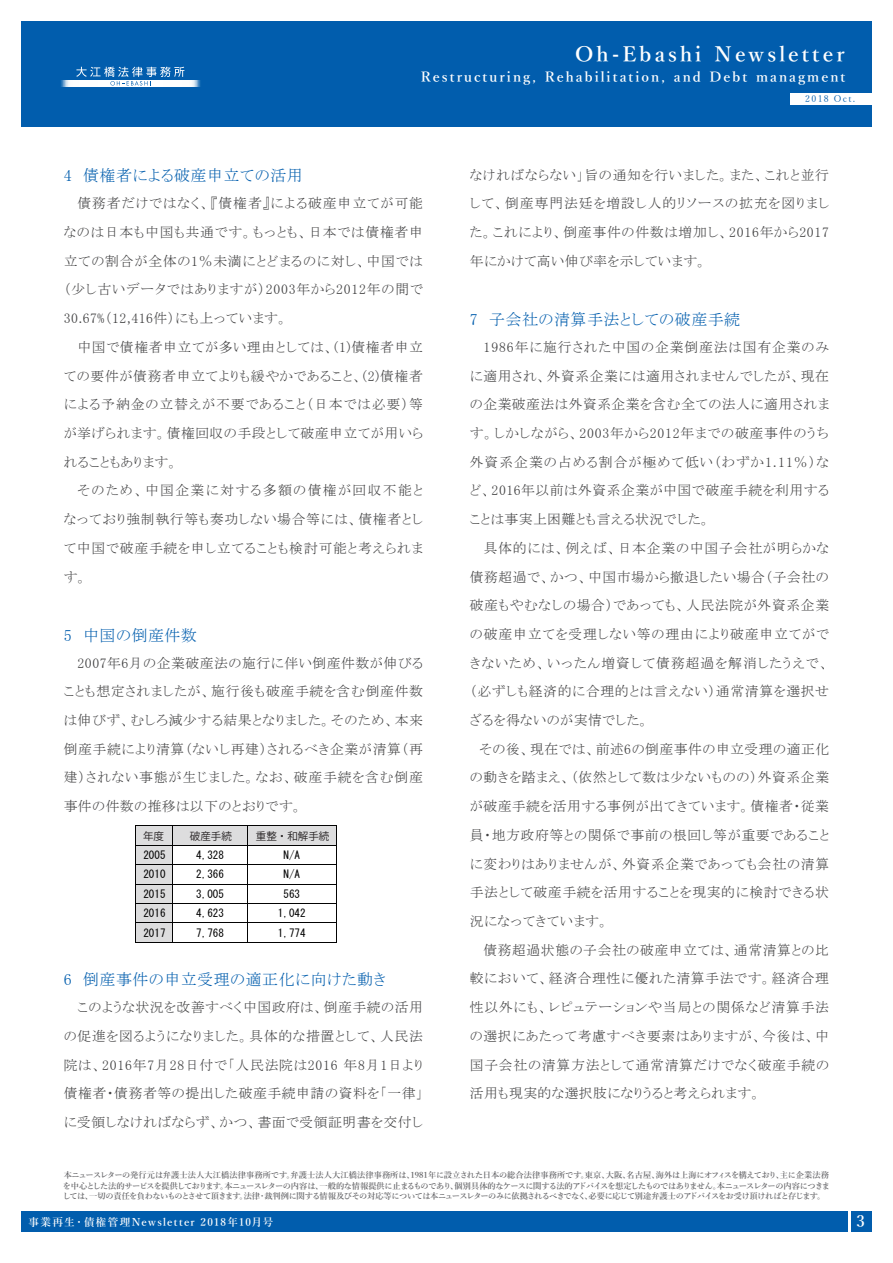
<style>
.page{position:relative;width:893px;height:1263px;background:#fff}
.page>*{position:absolute;margin:0;border:0;box-sizing:border-box;transform-origin:0 0}
.t1{font:600 21px "Yu Mincho";letter-spacing:.15em;color:#fff}
.t2{font:15.9px "MS P Mincho";letter-spacing:.03em;color:#015dad}
.t3{font:600 15.9px "Yu Mincho";color:#fff}
.t4{font:13.8px/28.7px "MS P Mincho";letter-spacing:.045em;color:#3e3e3f;text-align:justify}
.t5{font:600 13.8px "Yu Mincho";letter-spacing:.15em;color:#fff}
.t6{font:11.1px "MS Gothic";color:#030303}
.t7{font:600 10.65px "Yu Mincho";letter-spacing:.12em;color:#fff}
.t8{font:10.5px "Koz Go Pr 6 N";color:#231f20}
.t9{font:9px "Yu Mincho";letter-spacing:.15em;color:#015dad}
.t10{font:600 8.25px/10.5px "Yu Mincho";letter-spacing:-.085em;color:#636366;text-align:justify}
</style>
<div class="page">
<div style="left:851px;top:1211px;width:21px;height:21px;background:#015dad"></div>
<div style="left:21px;top:1211px;width:827px;height:21px;background:#015dad"></div>
<div style="left:136px;top:826px;width:6px;height:19px;background:#ddddde"></div>
<div style="left:167px;top:826px;width:6px;height:19px;background:#ddddde"></div>
<div style="left:142px;top:826px;width:25px;height:19px;background:#ddddde"></div>
<div style="left:173px;top:826px;width:6px;height:19px;background:#ddddde"></div>
<div style="left:242px;top:826px;width:5px;height:19px;background:#ddddde"></div>
<div style="left:179px;top:826px;width:63px;height:19px;background:#ddddde"></div>
<div style="left:247px;top:826px;width:6px;height:19px;background:#ddddde"></div>
<div style="left:330px;top:826px;width:6px;height:19px;background:#ddddde"></div>
<div style="left:253px;top:826px;width:77px;height:19px;background:#ddddde"></div>
<hr style="left:136px;top:825px;width:37px;height:1px;background:#030303">
<hr style="left:173px;top:825px;width:74px;height:1px;background:#030303">
<hr style="left:247px;top:825px;width:89px;height:1px;background:#030303">
<div style="left:136px;top:845px;width:6px;height:19px;background:#ddddde"></div>
<div style="left:167px;top:845px;width:6px;height:19px;background:#ddddde"></div>
<div style="left:142px;top:845px;width:25px;height:19px;background:#ddddde"></div>
<hr style="left:136px;top:845px;width:37px;height:1px;background:#030303">
<hr style="left:173px;top:845px;width:74px;height:1px;background:#030303">
<hr style="left:247px;top:845px;width:89px;height:1px;background:#030303">
<div style="left:136px;top:865px;width:6px;height:19px;background:#ddddde"></div>
<div style="left:167px;top:865px;width:6px;height:19px;background:#ddddde"></div>
<div style="left:142px;top:865px;width:25px;height:19px;background:#ddddde"></div>
<hr style="left:136px;top:864px;width:37px;height:1px;background:#030303">
<hr style="left:173px;top:864px;width:74px;height:1px;background:#030303">
<hr style="left:247px;top:864px;width:89px;height:1px;background:#030303">
<div style="left:136px;top:884px;width:6px;height:19px;background:#ddddde"></div>
<div style="left:167px;top:884px;width:6px;height:19px;background:#ddddde"></div>
<div style="left:142px;top:884px;width:25px;height:19px;background:#ddddde"></div>
<hr style="left:136px;top:884px;width:37px;height:1px;background:#030303">
<hr style="left:173px;top:884px;width:74px;height:1px;background:#030303">
<hr style="left:247px;top:884px;width:89px;height:1px;background:#030303">
<div style="left:136px;top:904px;width:6px;height:19px;background:#ddddde"></div>
<div style="left:167px;top:904px;width:6px;height:19px;background:#ddddde"></div>
<div style="left:142px;top:904px;width:25px;height:19px;background:#ddddde"></div>
<hr style="left:136px;top:903px;width:37px;height:1px;background:#030303">
<hr style="left:173px;top:903px;width:74px;height:1px;background:#030303">
<hr style="left:247px;top:903px;width:89px;height:1px;background:#030303">
<div style="left:136px;top:923px;width:6px;height:19px;background:#ddddde"></div>
<div style="left:167px;top:923px;width:6px;height:19px;background:#ddddde"></div>
<div style="left:142px;top:923px;width:25px;height:19px;background:#ddddde"></div>
<hr style="left:136px;top:923px;width:37px;height:1px;background:#030303">
<hr style="left:173px;top:923px;width:74px;height:1px;background:#030303">
<hr style="left:247px;top:923px;width:89px;height:1px;background:#030303">
<hr style="left:136px;top:942px;width:37px;height:1px;background:#030303">
<hr style="left:173px;top:942px;width:74px;height:1px;background:#030303">
<svg style="left:247px;top:826px;width:1px;height:116px"></svg>
<hr style="left:247px;top:942px;width:89px;height:1px;background:#030303">
<svg style="left:336px;top:825px;width:1px;height:118px"></svg>
<div style="left:21px;top:22px;width:851px;height:105px;background:#015dad"></div>
<div style="left:60px;top:80px;width:141px;height:7px;background:#0661ae"></div>
<div style="left:61px;top:80px;width:140px;height:7px;background:#166bb3"></div>
<div style="left:62px;top:80px;width:138px;height:7px;background:#347dbc"></div>
<div style="left:63px;top:80px;width:136px;height:7px;background:#4a8ac3"></div>
<div style="left:63px;top:80px;width:135px;height:7px;background:#699ecd"></div>
<div style="left:64px;top:80px;width:134px;height:7px;background:#7fadd4"></div>
<div style="left:65px;top:80px;width:132px;height:7px;background:#a4c4e0"></div>
<div style="left:65px;top:80px;width:131px;height:7px;background:#b1cce4"></div>
<div style="left:66px;top:80px;width:130px;height:7px;background:#c6daeb"></div>
<div style="left:67px;top:80px;width:128px;height:7px;background:#dbe8f2"></div>
<div style="left:68px;top:80px;width:126px;height:7px;background:#eaf1f7"></div>
<div style="left:68px;top:80px;width:125px;height:7px;background:#eef4f8"></div>
<div style="left:69px;top:80px;width:124px;height:7px;background:#f3f7f9"></div>
<div style="left:70px;top:80px;width:122px;height:7px;background:#fff"></div>
<svg style="left:76px;top:67px;width:108px;height:19px"></svg>
<div style="left:790px;top:94px;width:82px;height:11px;background:#fff"></div>
<h1 class="t1" style="left:575px;top:42px;width:271px">Oh-Ebashi Newsletter</h1>
<p class="t9" style="left:805px;top:91px;width:52px">2018 Oct.</p>
<p class="t5" style="left:421px;top:70px;width:426px">Restructuring, Rehabilitation, and Debt managment</p>
<p class="t2" style="left:64px;top:168px;width:241px">4　債権者による破産申立ての活用</p>
<p class="t4" style="left:64px;top:189px;width:361px;text-indent:14px">債務者だけではなく、『債権者』による破産申立てが可能なのは日本も中国も共通です。もっとも、日本では債権者申立ての割合が全体の1％未満にとどまるのに対し、中国では（少し古いデータではありますが）2003年から2012年の間で30.67%（12,416件）にも上っています。</p>
<p class="t4" style="left:64px;top:333px;width:361px;text-indent:14px">中国で債権者申立てが多い理由としては、(1)債権者申立ての要件が債務者申立てよりも緩やかであること、(2)債権者による予納金の立替えが不要であること（日本では必要）等が挙げられます。債権回収の手段として破産申立てが用いられることもあります。</p>
<p class="t4" style="left:64px;top:476px;width:361px;text-indent:14px">そのため、中国企業に対する多額の債権が回収不能となっており強制執行等も奏功しない場合等には、債権者として中国で破産手続を申し立てることも検討可能と考えられます。</p>
<p class="t2" style="left:64px;top:627px;width:135px">5　中国の倒産件数</p>
<p class="t4" style="left:64px;top:648px;width:361px;text-indent:14px">2007年6月の企業破産法の施行に伴い倒産件数が伸びることも想定されましたが、施行後も破産手続を含む倒産件数は伸びず、むしろ減少する結果となりました。そのため、本来倒産手続により清算（ないし再建）されるべき企業が清算（再建）されない事態が生じました。なお、破産手続を含む倒産事件の件数の推移は以下のとおりです。</p>
<p class="t8" style="left:143px;top:830px;width:22px">年度</p>
<p class="t8" style="left:190px;top:830px;width:44px">破産手続</p>
<p class="t8" style="left:256px;top:830px;width:75px">重整・和解手続</p>
<p class="t6" style="left:143px;top:849px;width:24px">2005</p>
<p class="t6" style="left:196px;top:849px;width:29px">4,328</p>
<p class="t6" style="left:283px;top:849px;width:18px">N/A</p>
<p class="t6" style="left:143px;top:869px;width:24px">2010</p>
<p class="t6" style="left:196px;top:869px;width:29px">2,366</p>
<p class="t6" style="left:283px;top:869px;width:18px">N/A</p>
<p class="t6" style="left:143px;top:888px;width:24px">2015</p>
<p class="t6" style="left:196px;top:888px;width:29px">3,005</p>
<p class="t6" style="left:283px;top:888px;width:18px">563</p>
<p class="t6" style="left:143px;top:908px;width:24px">2016</p>
<p class="t6" style="left:196px;top:908px;width:29px">4,623</p>
<p class="t6" style="left:278px;top:908px;width:29px">1,042</p>
<p class="t6" style="left:143px;top:927px;width:24px">2017</p>
<p class="t6" style="left:196px;top:927px;width:29px">7,768</p>
<p class="t6" style="left:278px;top:927px;width:29px">1,774</p>
<p class="t2" style="left:64px;top:971px;width:324px">6　倒産事件の申立受理の適正化に向けた動き</p>
<p class="t4" style="left:64px;top:993px;width:361px;text-indent:14px">このような状況を改善すべく中国政府は、倒産手続の活用の促進を図るようになりました。具体的な措置として、人民法院は、2016年7月28日付で「人民法院は2016 年8月1日より債権者・債務者等の提出した破産手続申請の資料を「一律」に受領しなければならず、かつ、書面で受領証明書を交付し</p>
<p class="t4" style="left:470px;top:160px;width:361px">なければならない」旨の通知を行いました。また、これと並行して、倒産専門法廷を増設し人的リソースの拡充を図りました。これにより、倒産事件の件数は増加し、2016年から2017年にかけて高い伸び率を示しています。</p>
<p class="t2" style="left:470px;top:311px;width:272px">7　子会社の清算手法としての破産手続</p>
<p class="t4" style="left:470px;top:333px;width:361px;text-indent:14px">1986年に施行された中国の企業倒産法は国有企業のみに適用され、外資系企業には適用されませんでしたが、現在の企業破産法は外資系企業を含む全ての法人に適用されます。しかしながら、2003年から2012年までの破産事件のうち外資系企業の占める割合が極めて低い（わずか1.11％）など、2016年以前は外資系企業が中国で破産手続を利用することは事実上困難とも言える状況でした。</p>
<p class="t4" style="left:470px;top:533px;width:361px;text-align:left;text-indent:14px">具体的には、例えば、日本企業の中国子会社が明らかな債務超過で、かつ、中国市場から撤退したい場合（子会社の破産もやむなしの場合）であっても、人民法院が外資系企業の破産申立てを受理しない等の理由により破産申立てができないため、いったん増資して債務超過を解消したうえで、（必ずしも経済的に合理的とは言えない）通常清算を選択せざるを得ないのが実情でした。<br>　その後、現在では、前述6の倒産事件の申立受理の適正化の動きを踏まえ、（依然として数は少ないものの）外資系企業が破産手続を活用する事例が出てきています。債権者・従業員・地方政府等との関係で事前の根回し等が重要であることに変わりはありませんが、外資系企業であっても会社の清算手法として破産手続を活用することを現実的に検討できる状況になってきています。</p>
<p class="t4" style="left:470px;top:935px;width:361px;text-indent:14px">債務超過状態の子会社の破産申立ては、通常清算との比較において、経済合理性に優れた清算手法です。経済合理性以外にも、レピュテーションや当局との関係など清算手法の選択にあたって考慮すべき要素はありますが、今後は、中国子会社の清算方法として通常清算だけでなく破産手続の活用も現実的な選択肢になりうると考えられます。</p>
<p class="t10" style="left:63px;top:1170px;width:769px">本ニュースレターの発行元は弁護士法人大江橋法律事務所です。弁護士法人大江橋法律事務所は、1981年に設立された日本の総合法律事務所です。東京、大阪、名古屋、海外は上海にオフィスを構えており、主に企業法務を中心とした法的サービスを提供しております。本ニュースレターの内容は、一般的な情報提供に止まるものであり、個別具体的なケースに関する法的アドバイスを想定したものではありません。本ニュースレターの内容につきましては、一切の責任を負わないものとさせて頂きます。法律・裁判例に関する情報及びその対応等については本ニュースレターのみに依拠されるべきでなく、必要に応じて別途弁護士のアドバイスをお受け頂ければと存じます。</p>
<p class="t7" style="left:29px;top:1216px;width:246px">事業再生・債権管理Newsletter 2018年10月号</p>
<p class="t3" style="left:857px;top:1212px;width:10px">3</p>
</div>
